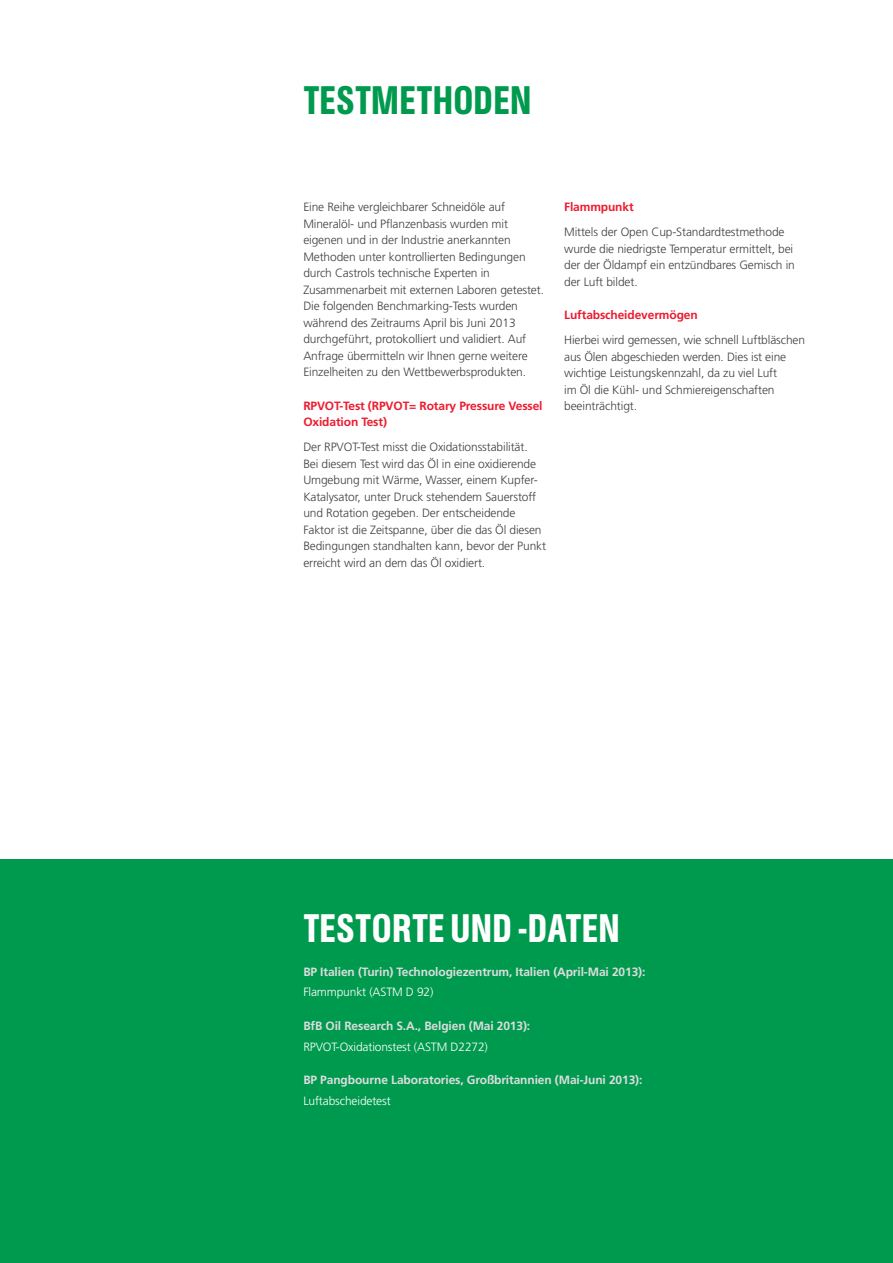
<style>
.page{position:relative;width:893px;height:1263px;background:#fff}
.page>*{position:absolute;margin:0;border:0;box-sizing:border-box;transform-origin:0 0}
.t1{font:500 36px "Castrol Sans Con";letter-spacing:-.01em;color:#fff}
.t2{font:500 36px "Castrol Sans Con";letter-spacing:-.01em;color:#009a4e}
.t3{font:300 12px/16.5px "Frutiger";letter-spacing:-.01em;color:#414042}
.t4{font:700 12px "Frutiger";letter-spacing:-.01em;color:#dcddde}
.t5{font:700 12px/16.5px "Frutiger";letter-spacing:-.01em;color:#ed1b2f}
.t6{font:300 12px "Frutiger";letter-spacing:-.01em;color:#fff}
</style>
<div class="page">
<div style="left:0;top:859px;width:893px;height:404px;background:#009a4e"></div>
<h1 class="t2" style="left:303px;top:78px;width:230px">TESTMETHODEN</h1>
<p class="t3" style="left:303px;top:199px;width:242px">Eine Reihe vergleichbarer Schneidöle auf Mineralöl- und Pflanzenbasis wurden mit eigenen und in der Industrie anerkannten Methoden unter kontrollierten Bedingungen durch Castrols technische Experten in Zusammenarbeit mit externen Laboren getestet.<br>Die folgenden Benchmarking-Tests wurden während des Zeitraums April bis Juni 2013 durchgeführt, protokolliert und validiert. Auf Anfrage übermitteln wir Ihnen gerne weitere Einzelheiten zu den Wettbewerbsprodukten.</p>
<p class="t5" style="left:303px;top:397px;width:241px">RPVOT-Test (RPVOT= Rotary Pressure Vessel<br>Oxidation Test)</p>
<p class="t3" style="left:303px;top:439px;width:244px">Der RPVOT-Test misst die Oxidationsstabilität.<br>Bei diesem Test wird das Öl in eine oxidierende Umgebung mit Wärme, Wasser, einem Kupfer-Katalysator, unter Druck stehendem Sauerstoff und Rotation gegeben. Der entscheidende Faktor ist die Zeitspanne, über die das Öl diesen Bedingungen standhalten kann, bevor der Punkt erreicht wird an dem das Öl oxidiert.</p>
<p class="t5" style="left:564px;top:199px;width:71px">Flammpunkt</p>
<p class="t3" style="left:564px;top:224px;width:232px">Mittels der Open Cup-Standardtestmethode wurde die niedrigste Temperatur ermittelt, bei der der Öldampf ein entzündbares Gemisch in der Luft bildet.</p>
<p class="t5" style="left:564px;top:307px;width:135px">Luftabscheidevermögen</p>
<p class="t3" style="left:564px;top:332px;width:242px">Hierbei wird gemessen, wie schnell Luftbläschen aus Ölen abgeschieden werden. Dies ist eine wichtige Leistungskennzahl, da zu viel Luft<br>im Öl die Kühl- und Schmiereigenschaften beeinträchtigt.</p>
<h1 class="t1" style="left:303px;top:906px;width:318px">TESTORTE UND -DATEN</h1>
<p class="t4" style="left:303px;top:964px;width:344px">BP Italien (Turin) Technologiezentrum, Italien (April-Mai 2013):</p>
<p class="t6" style="left:303px;top:985px;width:132px">Flammpunkt (ASTM D 92)</p>
<p class="t4" style="left:303px;top:1019px;width:228px">BfB Oil Research S.A., Belgien (Mai 2013):</p>
<p class="t6" style="left:303px;top:1040px;width:186px">RPVOT-Oxidationstest (ASTM D2272)</p>
<p class="t4" style="left:303px;top:1073px;width:341px">BP Pangbourne Laboratories, Großbritannien (Mai-Juni 2013):</p>
<p class="t6" style="left:303px;top:1094px;width:89px">Luftabscheidetest</p>
</div>
